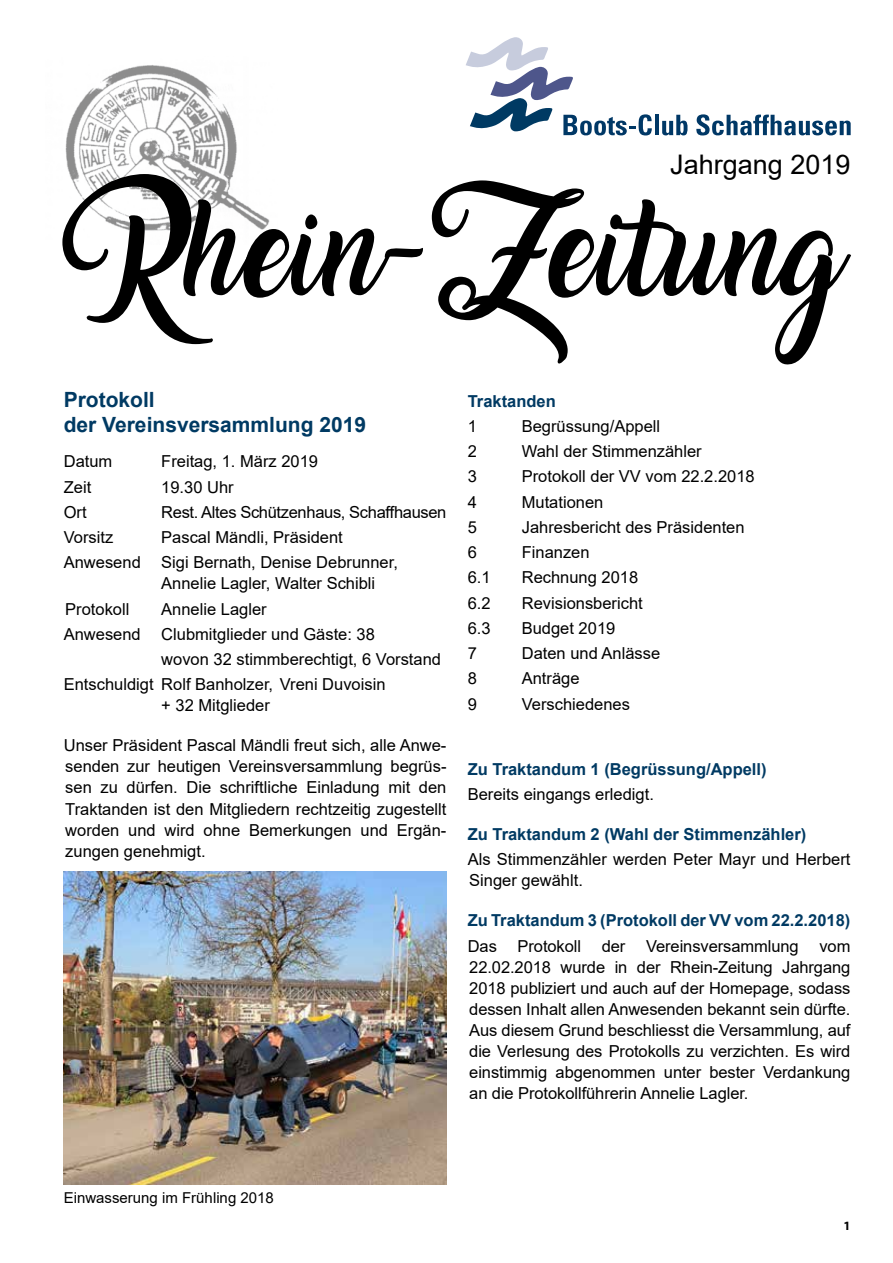
<style>
.page{position:relative;width:893px;height:1263px;background:#fff}
.page>*{position:absolute;margin:0;border:0;box-sizing:border-box;transform-origin:0 0}
.t1{font:85.5px "Amarillo";color:#000}
.t2{font:27px "Arial";color:#000}
.t3{font:700 21px/25.2px "Arial";color:#003a63}
.t4{font:16.5px/21px "Arial";color:#000}
.t5{font:700 16.5px "Arial";color:#003a63}
.t6{font:16.5px "Arial";letter-spacing:-.02em;color:#000}
.t7{font:15px "Arial";color:#000}
.t8{font:700 12.75px "Myriad Pro";color:#000}
</style>
<div class="page">
<img style="left:65px;top:65px;width:205px;height:166px">
<hr style="left:655px;top:115px;width:4px;height:20px;background:#003866">
<svg style="left:662px;top:115px;width:26px;height:20px"></svg>
<svg style="left:696px;top:114px;width:155px;height:21px"></svg>
<svg style="left:466px;top:37px;width:186px;height:98px"></svg>
<img style="left:64px;top:872px;width:382px;height:312px">
<h2 class="t2" style="left:670px;top:146px;width:182px">Jahrgang 2019</h2>
<h1 class="t1" style="left:59px;top:216px;width:787px">Rhein-Zeitung</h1>
<p class="t3" style="left:64px;top:387px;width:304px">Protokoll<br>der Vereinsversammlung 2019</p>
<p class="t4" style="left:64px;top:451px;width:50px">Datum</p>
<p class="t4" style="left:161px;top:451px;width:158px">Freitag, 1. März 2019</p>
<p class="t4" style="left:64px;top:476px;width:29px">Zeit</p>
<p class="t4" style="left:161px;top:476px;width:74px">19.30 Uhr</p>
<p class="t4" style="left:64px;top:502px;width:24px">Ort</p>
<p class="t6" style="left:161px;top:501px;width:287px">Rest. Altes Schützenhaus, Schaffhausen</p>
<p class="t4" style="left:64px;top:527px;width:51px">Vorsitz</p>
<p class="t4" style="left:64px;top:525px;width:336px;line-height:25.2px;text-indent:97px">Pascal Mändli, Präsident<br>Anwesend Sigi Bernath, Denise Debrunner,</p>
<p class="t4" style="left:161px;top:573px;width:215px">Annelie Lagler, Walter Schibli</p>
<p class="t4" style="left:65px;top:598px;width:66px">Protokoll</p>
<p class="t4" style="left:161px;top:598px;width:107px">Annelie Lagler</p>
<p class="t4" style="left:64px;top:623px;width:313px">Anwesend Clubmitglieder und Gäste: 38</p>
<p class="t4" style="left:161px;top:649px;width:281px">wovon 32 stimmberechtigt, 6 Vorstand</p>
<p class="t4" style="left:64px;top:674px;width:323px">Entschuldigt Rolf Banholzer, Vreni Duvoisin</p>
<p class="t4" style="left:161px;top:695px;width:110px">+ 32 Mitglieder</p>
<p class="t4" style="left:64px;top:735px;width:384px;text-align:justify">Unser Präsident Pascal Mändli freut sich, alle Anwe&shy;senden zur heutigen Vereinsversammlung begrüs&shy;sen zu dürfen. Die schriftliche Einladung mit den Traktanden ist den Mitgliedern rechtzeitig zugestellt worden und wird ohne Bemerkungen und Ergän&shy;zungen genehmigt.</p>
<p class="t5" style="left:468px;top:389px;width:90px">Traktanden</p>
<p class="t4" style="left:468px;top:416px;width:11px">1</p>
<p class="t4" style="left:522px;top:416px;width:140px">Begrüssung/Appell</p>
<p class="t4" style="left:468px;top:441px;width:11px">2</p>
<p class="t4" style="left:522px;top:441px;width:182px">Wahl der Stimmenzähler</p>
<p class="t4" style="left:468px;top:466px;width:11px">3</p>
<p class="t4" style="left:522px;top:466px;width:234px">Protokoll der VV vom 22.2.2018</p>
<p class="t4" style="left:468px;top:491px;width:11px">4</p>
<p class="t4" style="left:522px;top:491px;width:83px">Mutationen</p>
<p class="t4" style="left:468px;top:517px;width:11px">5</p>
<p class="t4" style="left:522px;top:517px;width:224px">Jahresbericht des Präsidenten</p>
<p class="t4" style="left:468px;top:542px;width:11px">6</p>
<p class="t4" style="left:522px;top:542px;width:69px">Finanzen</p>
<p class="t4" style="left:468px;top:567px;width:24px">6.1</p>
<p class="t4" style="left:522px;top:567px;width:118px">Rechnung 2018</p>
<p class="t4" style="left:468px;top:592px;width:24px">6.2</p>
<p class="t4" style="left:522px;top:592px;width:123px">Revisionsbericht</p>
<p class="t4" style="left:468px;top:617px;width:24px">6.3</p>
<p class="t4" style="left:522px;top:617px;width:95px">Budget 2019</p>
<p class="t4" style="left:468px;top:643px;width:11px">7</p>
<p class="t4" style="left:522px;top:643px;width:140px">Daten und Anlässe</p>
<p class="t4" style="left:468px;top:668px;width:11px">8</p>
<p class="t4" style="left:522px;top:668px;width:59px">Anträge</p>
<p class="t4" style="left:468px;top:693px;width:11px">9</p>
<p class="t4" style="left:522px;top:693px;width:110px">Verschiedenes</p>
<p class="t5" style="left:468px;top:757px;width:300px">Zu Traktandum 1 (Begrüssung/Appell)</p>
<p class="t4" style="left:468px;top:784px;width:188px">Bereits eingangs erledigt.</p>
<p class="t5" style="left:468px;top:823px;width:340px">Zu Traktandum 2 (Wahl der Stimmenzähler)</p>
<p class="t4" style="left:468px;top:849px;width:384px">Als Stimmenzähler werden Peter Mayr und Herbert<br>Singer gewählt.</p>
<p class="t5" style="left:468px;top:909px;width:384px">Zu Traktandum 3 (Protokoll der VV vom 22.2.2018)</p>
<p class="t4" style="left:468px;top:935px;width:31px">Das</p>
<p class="t4" style="left:518px;top:935px;width:65px">Protokoll</p>
<p class="t4" style="left:602px;top:935px;width:25px">der</p>
<p class="t4" style="left:646px;top:935px;width:154px">Vereinsversammlung</p>
<p class="t4" style="left:469px;top:935px;width:383px;text-align:justify;text-indent:350px">vom 22.02.2018 wurde in der Rhein-Zeitung Jahrgang 2018 publiziert und auch auf der Homepage, sodass dessen Inhalt allen Anwesenden bekannt sein dürfte.<br>Aus diesem Grund beschliesst die Versammlung, auf die Verlesung des Protokolls zu verzichten. Es wird einstimmig abgenommen unter bester Verdankung an die Protokollführerin Annelie Lagler.</p>
<p class="t7" style="left:64px;top:1187px;width:212px">Einwasserung im Frühling 2018</p>
<p class="t8" style="left:843px;top:1217px;width:9px">1</p>
</div>
